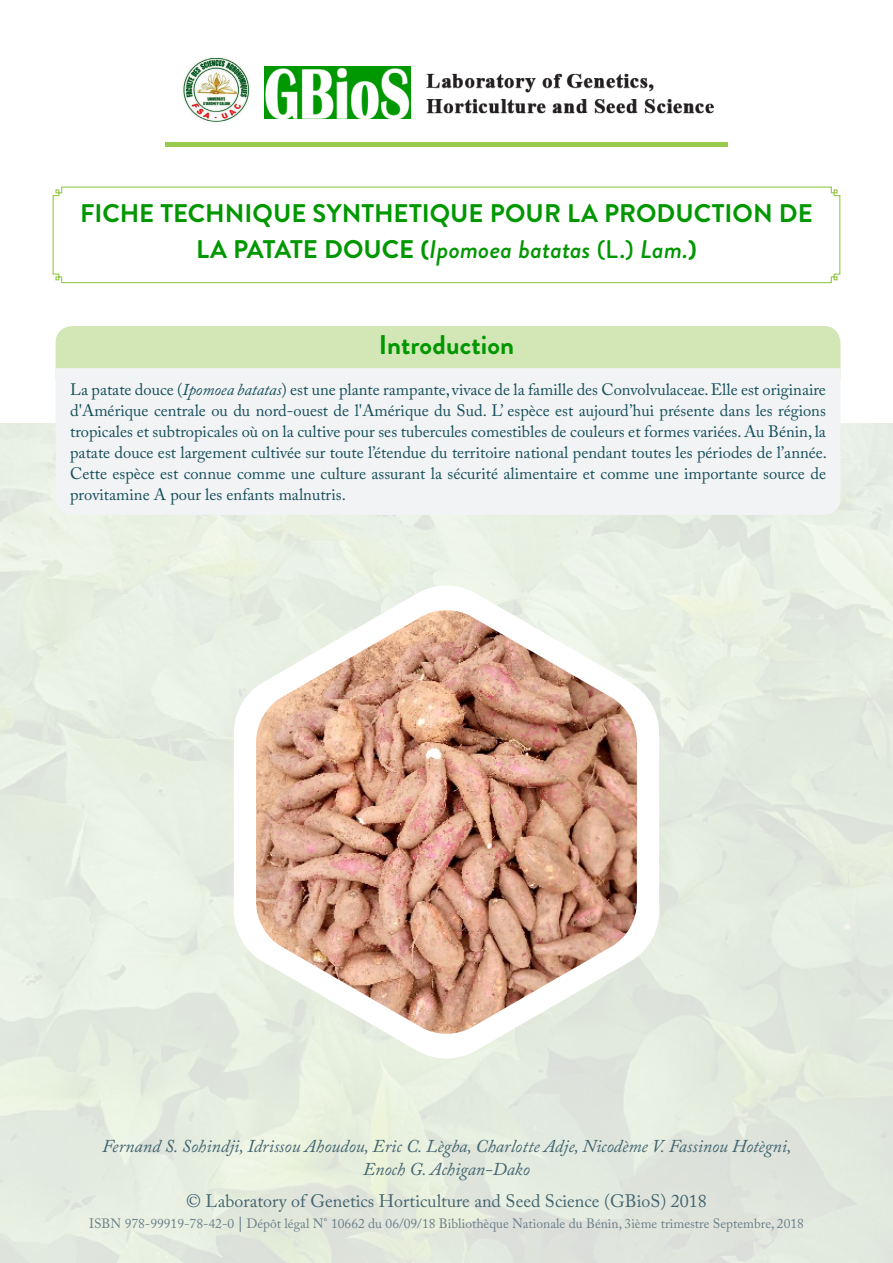
<style>
.page{position:relative;width:893px;height:1263px;background:#fff}
.page>*{position:absolute;margin:0;border:0;box-sizing:border-box;transform-origin:0 0}
.Cover_Background_Tit{font:700 27px "Brandon Grotesque";letter-spacing:.005em;color:#009700}
.Cover_Document_title{font:700 25.5px/36px "Brandon Grotesque";color:#009700;text-align:center}
.Cover_Noms_des_Auteu{font:italic 18px "Adobe Caslon Pro";color:#436570}
.Cover_Copyright{font:18px "Adobe Caslon Pro";color:#436570}
.Cover_Background_Con{font:16.5px/21px "Adobe Caslon Pro";color:#154f5b;text-align:justify}
.Cover_Dépot_Légal{font:13.5px "Adobe Caslon Pro";color:#6a7f89}
.s1{font-weight:500;font-style:italic}
.s2{font-weight:500}
.s3{font-style:italic}
.s4{font-weight:700;font-size:15px}
</style>
<div class="page">
<div style="left:56px;top:326px;width:784px;height:42px;background:#d3e6b5"></div>
<svg style="left:234px;top:583px;width:425px;height:478px;fill:#eaf2e5"></svg>
<div style="left:56px;top:368px;width:784px;height:147px;background:#f2f3f4"></div>
<img style="left:256px;top:610px;width:381px;height:426px">
<img style="left:182px;top:57px;width:68px;height:66px">
<img style="left:265px;top:66px;width:449px;height:52px">
<div style="left:165px;top:142px;width:563px;height:5px;background:#97ca4d"></div>
<svg style="left:52px;top:186px;width:789px;height:98px"></svg>
<p class="Cover_Document_title" style="left:80px;top:196px;width:734px">FICHE TECHNIQUE SYNTHETIQUE POUR LA PRODUCTION DE<br>LA PATATE DOUCE (<span class="s1">Ipomoea batatas</span> <span class="s2">(L.)</span> <span class="s1">Lam.</span>)</p>
<p class="Cover_Background_Tit" style="left:379px;top:326px;width:137px">Introduction</p>
<p class="Cover_Background_Con" style="left:70px;top:378px;width:758px">La patate douce (<span class="s3">Ipomoea batatas</span>) est une plante rampante, vivace de la famille des Convolvulaceae. Elle est originaire d'Amérique centrale ou du nord-ouest de l'Amérique du Sud. L’ espèce est aujourd’hui présente dans les régions tropicales et subtropicales où on la cultive pour ses tubercules comestibles de couleurs et formes variées. Au Bénin, la patate douce est largement cultivée sur toute l’étendue du territoire national pendant toutes les périodes de l’année.<br>Cette espèce est connue comme une culture assurant la sécurité alimentaire et comme une importante source de provitamine A pour les enfants malnutris.</p>
<p class="Cover_Noms_des_Auteu" style="left:102px;top:1135px;width:691px">Fernand S. Sohindji, Idrissou Ahoudou, Eric C. Lègba, Charlotte Adje, Nicodème V. Fassinou Hotègni,</p>
<p class="Cover_Noms_des_Auteu" style="left:363px;top:1158px;width:168px">Enoch G. Achigan-Dako</p>
<p class="Cover_Copyright" style="left:186px;top:1190px;width:522px">© Laboratory of Genetics Horticulture and Seed Science (GBioS) 2018</p>
<p class="Cover_Dépot_Légal" style="left:89px;top:1216px;width:716px">ISBN 978-99919-78-42-0 <span class="s4">|</span> Dépôt légal N° 10662 du 06/09/18 Bibliothèque Nationale du Bénin, 3ième trimestre Septembre, 2018</p>
</div>
